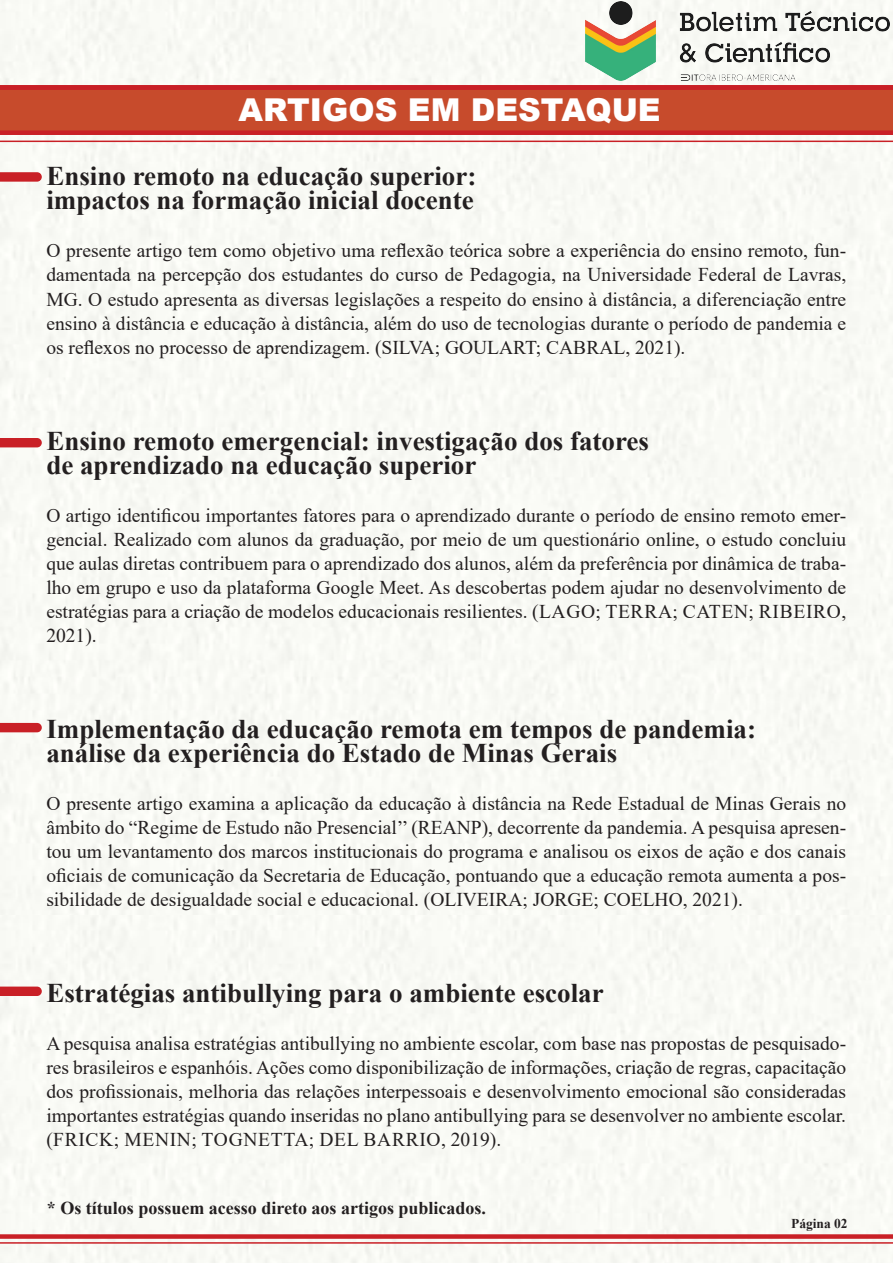
<style>
.page{position:relative;width:893px;height:1263px;background:#fff}
.page>*{position:absolute;margin:0;border:0;box-sizing:border-box;transform-origin:0 0}
.t1{font:900 31.5px "Arial";color:#fff}
.t2{font:700 27px "Times New Roman";color:#231f20}
.t3{font:19.5px/24px "Times New Roman";color:#231f20;text-align:justify}
.t4{font:700 18px "Times New Roman";color:#231f20}
.t5{font:700 13.5px "Times New Roman";color:#231f20}
.s1{font-family:"Times New Roman PSMT2"}
</style>
<div class="page">
<div style="left:0;top:0;width:893px;height:915px;background:#f9f9f5"></div>
<svg style="left:0;top:83px;width:893px;height:54px;background:#cb553b"></svg>
<hr style="left:0;top:141px;width:893px;height:1px;background:#c92026">
<div style="left:0;top:85px;width:893px;height:5px;background:#c92026"></div>
<div style="left:0;top:1234px;width:893px;height:5px;background:#c92026"></div>
<hr style="left:0;top:1242px;width:893px;height:2px;background:#c92026">
<svg style="left:0;top:986px;width:42px;height:10px"></svg>
<svg style="left:0;top:723px;width:42px;height:9px"></svg>
<svg style="left:0;top:438px;width:42px;height:9px"></svg>
<svg style="left:0;top:172px;width:42px;height:10px"></svg>
<img style="left:585px;top:2px;width:304px;height:78px">
<p class="t1" style="left:238px;top:86px;width:424px">ARTIGOS EM DESTAQUE</p>
<p class="t2" style="left:46px;top:157px;width:432px">Ensino remoto na educação superior:</p>
<p class="t2" style="left:46px;top:181px;width:429px">impactos na formação inicial docente</p>
<p class="t3" style="left:46px;top:238px;width:801px">O presente artigo tem como objetivo uma reflexão teórica sobre a experiência do ensino remoto, fun&shy;damentada na percepção dos estudantes do curso de Pedagogia, na Universidade Federal de Lavras, MG. O estudo apresenta as diversas legislações a respeito do ensino à distância, a diferenciação entre ensino à distância e educação à distância, além do uso de tecnologias durante o período de pandemia e os reflexos no processo de aprendizagem. (SILVA; GOULART; CABRAL, 2021).</p>
<p class="t2" style="left:46px;top:421px;width:604px">Ensino remoto emergencial: investigação dos fatores</p>
<p class="t2" style="left:46px;top:445px;width:432px">de aprendizado na educação superior</p>
<p class="t3" style="left:46px;top:502px;width:801px">O artigo identificou importantes fatores para o aprendizado durante o período de ensino remoto emer&shy;<span class="s1">gencial. Realizado com alunos da graduação, por meio de um questionário online, o estudo concluiu </span>que aulas diretas contribuem para o aprendizado dos alunos, além da preferência por dinâmica de traba&shy;lho em grupo e uso da plataforma Google Meet. As descobertas podem ajudar no desenvolvimento de <span class="s1">estratégias para a criação de modelos educacionais resilientes. (</span>LAGO; TERRA; CATEN; RIBEIRO<span class="s1">, 2021).</span></p>
<p class="t2" style="left:46px;top:709px;width:711px">Implementação da educação remota em tempos de pandemia:</p>
<p class="t2" style="left:46px;top:733px;width:572px">análise da experiência do Estado de Minas Gerais</p>
<p class="t3" style="left:46px;top:790px;width:801px">O presente artigo examina a aplicação da educação à distância na Rede Estadual de Minas Gerais no âmbito do “Regime de Estudo não Presencial’’ (REANP), decorrente da pandemia. A pesquisa apresen&shy;tou um levantamento dos marcos institucionais do programa e analisou os eixos de ação e dos canais oficiais de comunicação da Secretaria de Educação, pontuando que a educação remota aumenta a pos&shy;sibilidade de desigualdade social e educacional. (OLIVEIRA; JORGE; COELHO, 2021).</p>
<p class="t2" style="left:46px;top:973px;width:559px">Estratégias antibullying para o ambiente escolar</p>
<p class="t3" style="left:46px;top:1030px;width:801px"><span class="s1">A pesquisa analisa estratégias antibullying no ambiente escolar, com base nas propostas de pesquisado&shy;</span>res brasileiros e espanhóis. Ações como disponibilização de informações, criação de regras, capacitação dos profissionais, melhoria das relações interpessoais e desenvolvimento emocional são consideradas <span class="s1">importantes estratégias quando inseridas no plano antibullying para se desenvolver no ambiente escolar. (</span>FRICK; MENIN; TOGNETTA; DEL BARRIO<span class="s1">, 2019).</span></p>
<p class="t4" style="left:47px;top:1195px;width:441px">* Os títulos possuem acesso direto aos artigos publicados.</p>
<p class="t5" style="left:791px;top:1213px;width:58px">Página 02</p>
</div>
